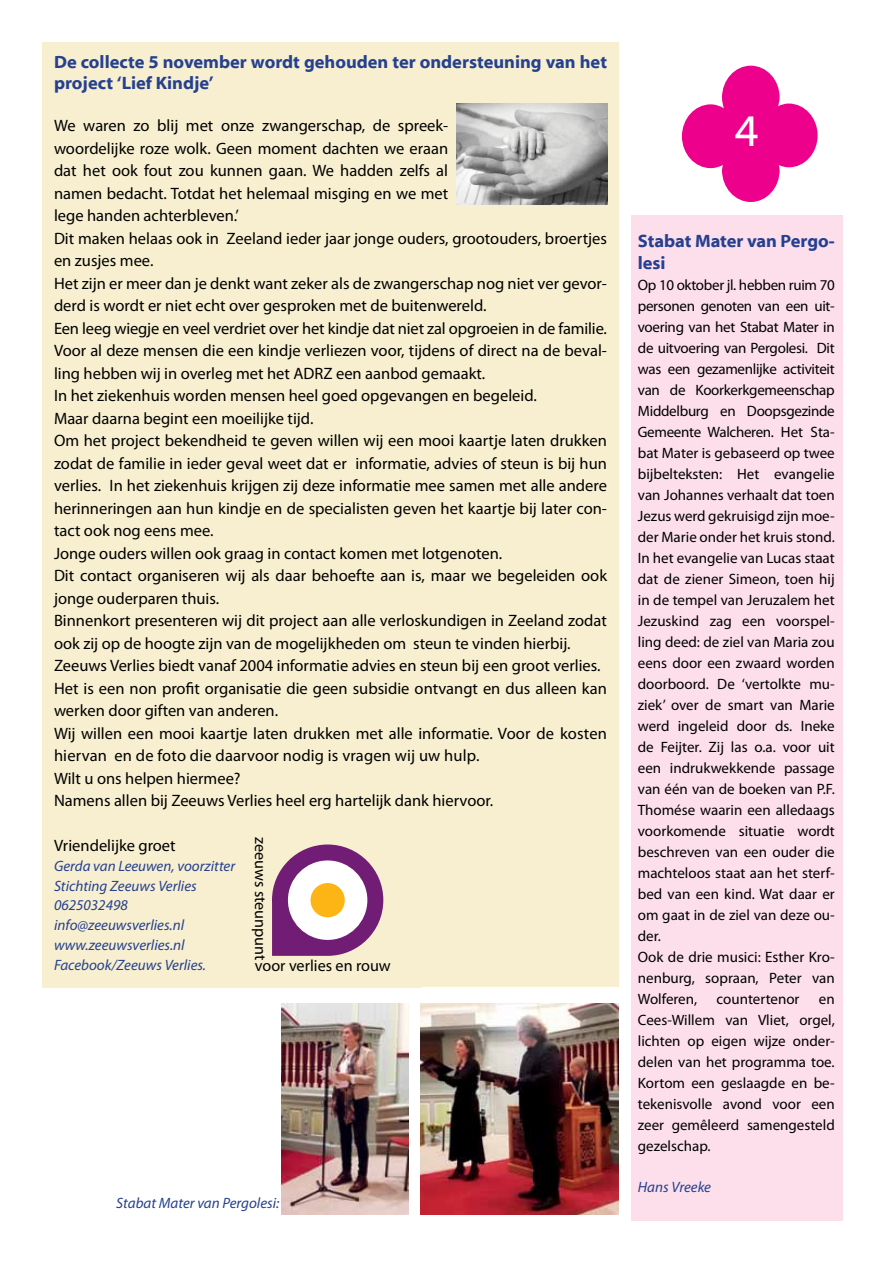
<style>
.page{position:relative;width:893px;height:1263px;background:#fff}
.page>*{position:absolute;margin:0;border:0;box-sizing:border-box;transform-origin:0 0}
.t1{font:45px "Myriad Web Pro";color:#fff}
.t2{font:700 18px/21px "Myriad Web Pro";color:#25408f}
.t3{font:16.5px/22.5px "Myriad Pro";color:#000}
.t4{font:16.2px "Myriad Pro";color:#000}
.t5{font:15px/21px "Myriad Pro";color:#000}
.t6{font:italic 15px/19.8px "Myriad Pro";color:#25408f}
</style>
<div class="page">
<div style="left:42px;top:43px;width:577px;height:945px;background:#f7efd0"></div>
<svg style="left:682px;top:66px;width:136px;height:136px"></svg>
<div style="left:631px;top:215px;width:212px;height:1005px;background:#fcdfeb"></div>
<svg style="left:272px;top:844px;width:111px;height:112px"></svg>
<div style="left:288px;top:860px;width:79px;height:80px;background:#fff;border-radius:50%"></div>
<div style="left:311px;top:883px;width:34px;height:34px;background:#fcb515;border-radius:50%"></div>
<img style="left:457px;top:103px;width:150px;height:102px">
<img style="left:421px;top:1003px;width:198px;height:211px">
<img style="left:282px;top:1003px;width:126px;height:211px">
<p class="t2" style="left:54px;top:51px;width:554px">De collecte 5 november wordt gehouden ter ondersteuning van het project ‘Lief Kindje’</p>
<p class="t3" style="left:54px;top:114px;width:555px">We waren zo blij met onze zwangerschap, de spreek-<br>woordelijke roze wolk. Geen moment dachten we eraan<br>dat het ook fout zou kunnen gaan. We hadden zelfs al<br>namen bedacht. Totdat het helemaal misging en we met<br>lege handen achterbleven.’<br>Dit maken helaas ook in Zeeland ieder jaar jonge ouders, grootouders, broertjes en zusjes mee.<br>Het zijn er meer dan je denkt want zeker als de zwangerschap nog niet ver gevor&shy;derd is wordt er niet echt over gesproken met de buitenwereld.<br>Een leeg wiegje en veel verdriet over het kindje dat niet zal opgroeien in de familie.<br>Voor al deze mensen die een kindje verliezen voor, tijdens of direct na de beval&shy;ling hebben wij in overleg met het ADRZ een aanbod gemaakt.<br>In het ziekenhuis worden mensen heel goed opgevangen en begeleid.<br>Maar daarna begint een moeilijke tijd.<br>Om het project bekendheid te geven willen wij een mooi kaartje laten drukken zodat de familie in ieder geval weet dat er informatie, advies of steun is bij hun verlies. In het ziekenhuis krijgen zij deze informatie mee samen met alle andere herinneringen aan hun kindje en de specialisten geven het kaartje bij later con&shy;tact ook nog eens mee.<br>Jonge ouders willen ook graag in contact komen met lotgenoten.<br>Dit contact organiseren wij als daar behoefte aan is, maar we begeleiden ook jonge ouderparen thuis.<br>Binnenkort presenteren wij dit project aan alle verloskundigen in Zeeland zodat ook zij op de hoogte zijn van de mogelijkheden om steun te vinden hierbij.<br>Zeeuws Verlies biedt vanaf 2004 informatie advies en steun bij een groot verlies.<br>Het is een non profit organisatie die geen subsidie ontvangt en dus alleen kan werken door giften van anderen.<br>Wij willen een mooi kaartje laten drukken met alle informatie. Voor de kosten hiervan en de foto die daarvoor nodig is vragen wij uw hulp.<br>Wilt u ons helpen hiermee?<br>Namens allen bij Zeeuws Verlies heel erg hartelijk dank hiervoor.</p>
<p class="t3" style="left:54px;top:834px;width:123px">Vriendelijke groet</p>
<p class="t6" style="left:54px;top:856px;width:183px">Gerda van Leeuwen, voorzitter<br>Stichting Zeeuws Verlies<br>0625032498 info@zeeuwsverlies.nl www.zeeuwsverlies.nl<br>Facebook/Zeeuws Verlies.</p>
<p class="t4" style="left:270px;top:837px;width:125px;rotate:90deg">zeeuws steunpunt</p>
<p class="t4" style="left:255px;top:956px;width:137px">voor verlies en rouw</p>
<p class="t6" style="left:116px;top:1193px;width:165px">Stabat Mater van Pergolesi:</p>
<h1 class="t1" style="left:735px;top:107px;width:25px">4</h1>
<p class="t2" style="left:638px;top:230px;width:198px;line-height:22.5px">Stabat Mater van Pergo&shy;lesi</p>
<p class="t5" style="left:638px;top:275px;width:198px">Op 10 oktober jl. hebben ruim 70 personen genoten van een uit&shy;voering van het Stabat Mater in de uitvoering van Pergolesi. Dit was een gezamenlijke activiteit van de Koorkerkgemeenschap<br>Middelburg en Doopsgezinde<br>Gemeente Walcheren. Het Sta&shy;bat Mater is gebaseerd op twee bijbelteksten: Het evangelie van Johannes verhaalt dat toen<br>Jezus werd gekruisigd zijn moe&shy;der Marie onder het kruis stond.<br>In het evangelie van Lucas staat dat de ziener Simeon, toen hij in de tempel van Jeruzalem het<br>Jezuskind zag een voorspel&shy;ling deed: de ziel van Maria zou eens door een zwaard worden doorboord. De ‘vertolkte mu&shy;ziek’ over de smart van Marie werd ingeleid door ds. Ineke de Feijter. Zij las o.a. voor uit een indrukwekkende passage van één van de boeken van P.F.<br>Thomése waarin een alledaags voorkomende situatie wordt beschreven van een ouder die machteloos staat aan het sterf&shy;bed van een kind. Wat daar er om gaat in de ziel van deze ou&shy;der.<br>Ook de drie musici: Esther Kro&shy;nenburg, sopraan, Peter van<br>Wolferen,</p>
<p class="t5" style="left:717px;top:989px;width:84px">countertenor</p>
<p class="t5" style="left:638px;top:989px;width:198px;text-align:justify;text-indent:181px">en Cees-Willem van Vliet, orgel, lichten op eigen wijze onder&shy;delen van het programma toe.<br>Kortom een geslaagde en be&shy;tekenisvolle avond voor een zeer gemêleerd samengesteld gezelschap.</p>
<p class="t6" style="left:638px;top:1177px;width:75px">Hans Vreeke</p>
</div>
